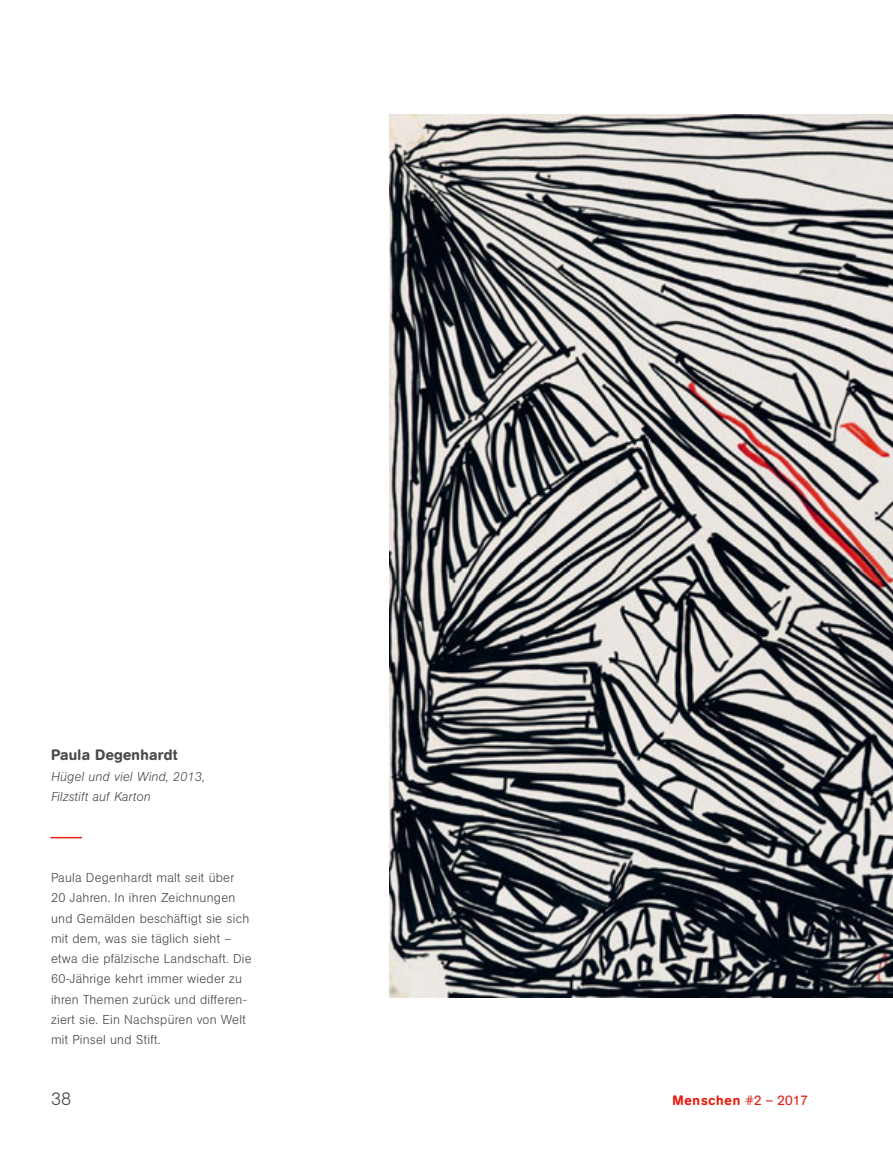
<style>
.page{position:relative;width:893px;height:1149px;background:#fff}
.page>*{position:absolute;margin:0;border:0;box-sizing:border-box;transform-origin:0 0}
.t1{font:300 18px "AG Book Rounded Pro";color:#4b4a48}
.t2{font:500 15px "AG Book Rounded Pro";letter-spacing:.02em;color:#4b4a48}
.t3{font:500 13.5px "AG Book Rounded Pro";letter-spacing:.06em;color:#e32012}
.t4{font:300 12.75px/20.2px "AG Book Rounded Pro";letter-spacing:.02em;color:#4b4a48}
.t5{font:italic 300 12.75px/20.2px "AG Book Rounded Pro";letter-spacing:.02em;color:#4b4a48}
.s1{font-weight:400}
</style>
<div class="page">
<img style="left:390px;top:114px;width:503px;height:882px">
<hr style="left:51px;top:836px;width:30px;height:2px;background:#e32012">
<h2 class="t2" style="left:51px;top:745px;width:128px">Paula Degenhardt</h2>
<p class="t5" style="left:51px;top:765px;width:155px">Hügel und viel Wind, 2013,<br>Filzstift auf Karton</p>
<p class="t4" style="left:51px;top:866px;width:202px">Paula Degenhardt malt seit über<br>20 Jahren. In ihren Zeichnungen und Gemälden beschäftigt sie sich mit dem, was sie täglich sieht – etwa die pfälzische Landschaft. Die<br>60-Jährige kehrt immer wieder zu ihren Themen zurück und differen&shy;ziert sie. Ein Nachspüren von Welt mit Pinsel und Stift.</p>
<h1 class="t1" style="left:51px;top:1086px;width:22px">38</h1>
<p class="t3" style="left:672px;top:1091px;width:137px">Menschen <span class="s1">#2 – 2017</span></p>
</div>
